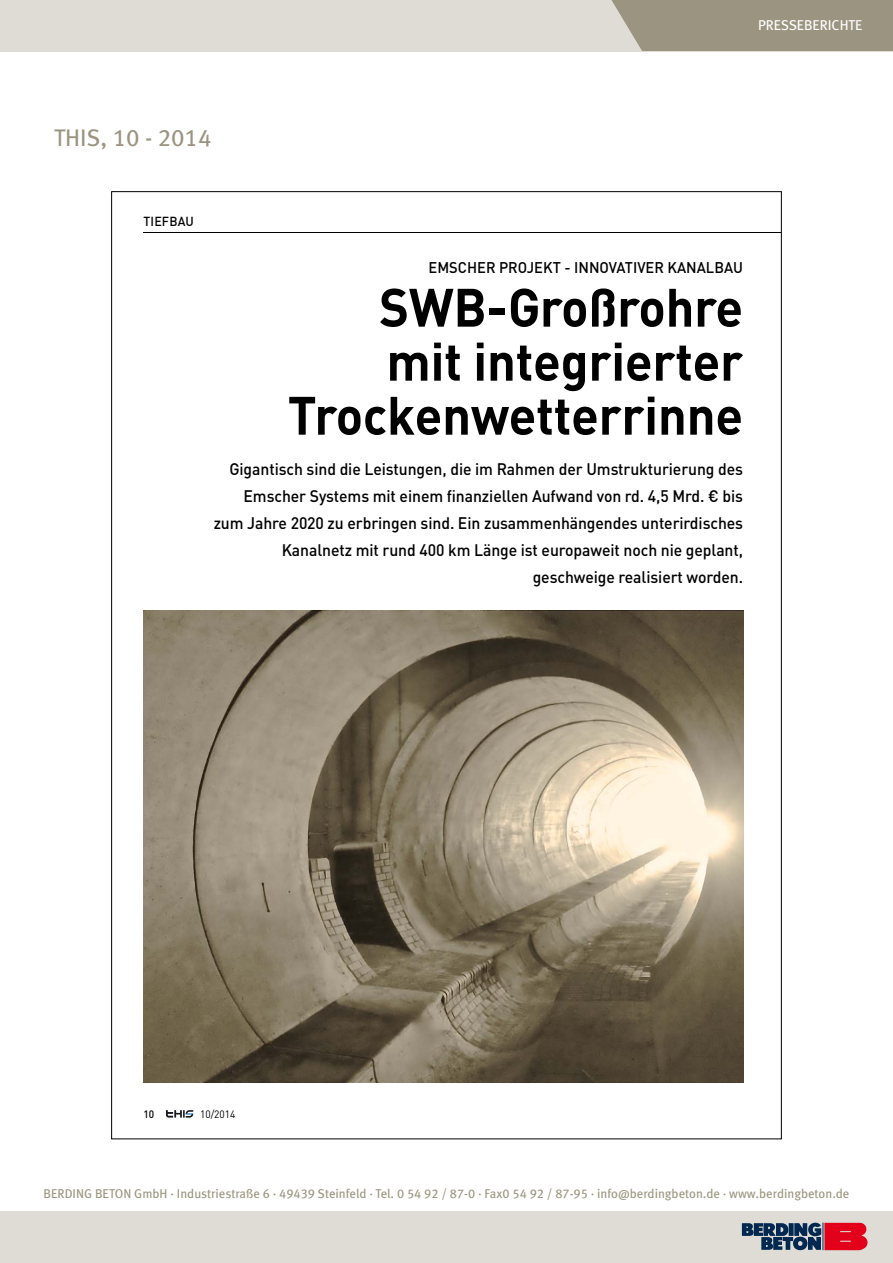
<style>
.page{position:relative;width:893px;height:1263px;background:#fff}
.page>*{position:absolute;margin:0;border:0;box-sizing:border-box;transform-origin:0 0}
.t1{font:700 53.1px/54px "DIN Pro";letter-spacing:-.005em;color:#000;text-align:right;scale:.95 1}
.t2{font:24px "Meta Book LF";color:#9b9480}
.t3{font:500 16.5px/27px "DIN Pro";letter-spacing:-.005em;color:#000;text-align:right;scale:.95 1}
.t4{font:500 15.3px "DIN Pro";color:#000;scale:.95 1}
.t5{font:14.25px "Meta";color:#fff}
.t6{font:500 13.05px "DIN Pro";letter-spacing:.01em;color:#000;scale:.95 1}
.t7{font:12.75px "Meta Book LF";color:#9b947f}
.t8{font:10.65px "DIN Pro";color:#000;scale:.95 1}
.t9{font:500 10.65px "DIN Pro";color:#000;scale:.95 1}
</style>
<div class="page">
<div style="left:0;top:0;width:893px;height:51px;background:#dfdcd5"></div>
<div style="left:0;top:1212px;width:893px;height:51px;background:#dfdcd5"></div>
<div style="left:611px;top:0;width:282px;height:51px;background:#9b9480"></div>
<svg style="left:742px;top:1222px;width:125px;height:28px"></svg>
<svg style="left:166px;top:1110px;width:27px;height:7px"></svg>
<hr style="left:144px;top:232px;width:637px;height:1px;background:#000">
<img style="left:144px;top:610px;width:599px;height:473px">
<p class="t5" style="left:758px;top:17px;width:106px">PRESSEBERICHTE</p>
<h2 class="t2" style="left:54px;top:124px;width:159px">THIS, 10 - 2014</h2>
<p class="t6" style="left:144px;top:212px;width:54px">TIEFBAU</p>
<p class="t4" style="left:429px;top:257px;width:333px">EMSCHER PROJEKT - INNOVATIVER KANALBAU</p>
<h1 class="t1" style="left:288px;top:278px;width:481px">SWB-Großrohre<br>mit integrierter<br>Trockenwetterrinne</h1>
<p class="t3" style="left:214px;top:455px;width:559px">Gigantisch sind die Leistungen, die im Rahmen der Umstrukturierung des Emscher Systems mit einem finanziellen Aufwand von rd. 4,5 Mrd. € bis zum Jahre 2020 zu erbringen sind. Ein zusammenhängendes unterirdisches Kanalnetz mit rund 400 km Länge ist europaweit noch nie geplant, geschweige realisiert worden.</p>
<p class="t9" style="left:144px;top:1106px;width:13px">10</p>
<p class="t8" style="left:200px;top:1106px;width:39px">10/2014</p>
<p class="t7" style="left:44px;top:1186px;width:807px">BERDING BETON GmbH · Industriestraße 6 · 49439 Steinfeld · Tel. 0 54 92 / 87-0 · Fax0 54 92 / 87-95 · info@berdingbeton.de · www.berdingbeton.de</p>
</div>
